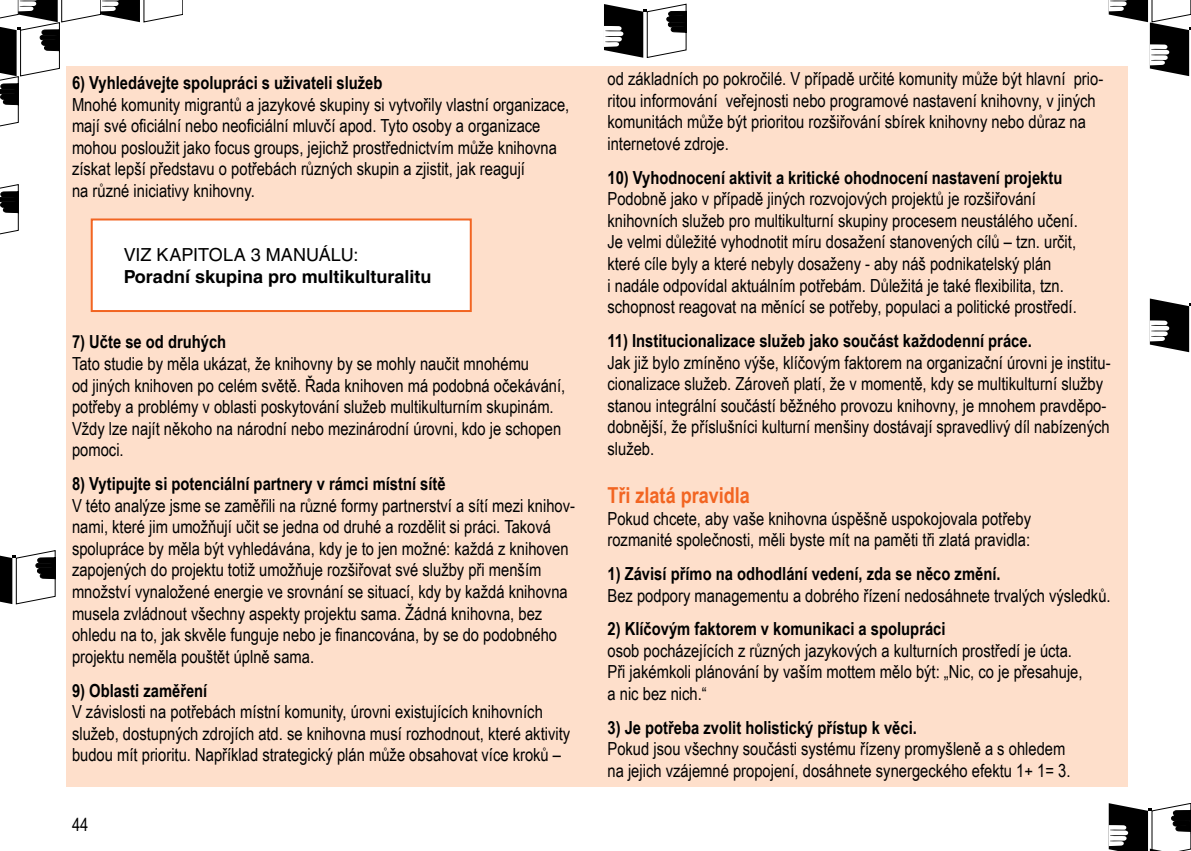
<style>
.page{position:relative;width:1191px;height:851px;background:#fff}
.page>*{position:absolute;margin:0;border:0;box-sizing:border-box;transform-origin:0 0}
.t1{font:700 22px "Arial Narrow";color:#f26522}
.t2{font:18px/21.6px "Arial Narrow";color:#000}
.t3{font:700 18px "Arial Narrow";color:#000}
.t4{font:700 18px "Helvetica CE";color:#000}
.t5{font:18px "Helvetica CE";letter-spacing:.005em;color:#000}
</style>
<div class="page">
<svg style="left:0;top:0;width:183px;height:127px"></svg>
<svg style="left:0;top:184px;width:18px;height:51px"></svg>
<svg style="left:604px;top:4px;width:82px;height:54px"></svg>
<svg style="left:0;top:550px;width:55px;height:54px"></svg>
<svg style="left:1108px;top:0;width:83px;height:76px"></svg>
<svg style="left:1149px;top:298px;width:42px;height:54px"></svg>
<svg style="left:1108px;top:803px;width:83px;height:47px"></svg>
<div style="left:66px;top:67px;width:1061px;height:720px;background:#fedfcb"></div>
<div style="left:92px;top:219px;width:379px;height:92px;background:#fff"></div>
<div style="left:91px;top:218px;width:381px;height:94px;border:2px solid #f26522"></div>
<p class="t3" style="left:72px;top:69px;width:312px">6) Vyhledávejte spolupráci s uživateli služeb</p>
<p class="t2" style="left:72px;top:93px;width:499px">Mnohé komunity migrantů a jazykové skupiny si vytvořily vlastní organizace, mají své oficiální nebo neoficiální mluvčí apod. Tyto osoby a organizace mohou posloužit jako focus groups, jejichž prostřednictvím může knihovna získat lepší představu o potřebách různých skupin a zjistit, jak reagují<br>na různé iniciativy knihovny.</p>
<p class="t5" style="left:124px;top:245px;width:236px">VIZ KAPITOLA 3 MANUÁLU:</p>
<p class="t4" style="left:124px;top:266px;width:309px">Poradní skupina pro multikulturalitu</p>
<p class="t3" style="left:72px;top:328px;width:156px">7) Učte se od druhých</p>
<p class="t2" style="left:72px;top:352px;width:495px">Tato studie by měla ukázat, že knihovny by se mohly naučit mnohému<br>od jiných knihoven po celém světě. Řada knihoven má podobná očekávání, potřeby a problémy v oblasti poskytování služeb multikulturním skupinám.<br>Vždy lze najít někoho na národní nebo mezinárodní úrovni, kdo je schopen pomoci.</p>
<p class="t3" style="left:72px;top:470px;width:375px">8) Vytipujte si potenciální partnery v rámci místní sítě</p>
<p class="t2" style="left:72px;top:493px;width:504px">V této analýze jsme se zaměřili na různé formy partnerství a sítí mezi knihov&shy;nami, které jim umožňují učit se jedna od druhé a rozdělit si práci. Taková spolupráce by měla být vyhledávána, kdy je to jen možné: každá z knihoven zapojených do projektu totiž umožňuje rozšiřovat své služby při menším množství vynaložené energie ve srovnání se situací, kdy by každá knihovna musela zvládnout všechny aspekty projektu sama. Žádná knihovna, bez ohledu na to, jak skvěle funguje nebo je financována, by se do podobného projektu neměla pouštět úplně sama.</p>
<p class="t3" style="left:72px;top:676px;width:137px">9) Oblasti zaměření</p>
<p class="t2" style="left:72px;top:700px;width:500px">V závislosti na potřebách místní komunity, úrovni existujících knihovních služeb, dostupných zdrojích atd. se knihovna musí rozhodnout, které aktivity budou mít prioritu. Například strategický plán může obsahovat více kroků –</p>
<p class="t2" style="left:72px;top:813px;width:9px">44</p>
<p class="t2" style="left:607px;top:67px;width:497px">od základních po pokročilé. V případě určité komunity může být hlavní prio&shy;ritou informování veřejnosti nebo programové nastavení knihovny, v jiných komunitách může být prioritou rozšiřování sbírek knihovny nebo důraz na internetové zdroje.</p>
<p class="t3" style="left:607px;top:164px;width:456px">10) Vyhodnocení aktivit a kritické ohodnocení nastavení projektu</p>
<p class="t2" style="left:607px;top:187px;width:472px">Podobně jako v případě jiných rozvojových projektů je rozšiřování knihovních služeb pro multikulturní skupiny procesem neustálého učení.<br>Je velmi důležité vyhodnotit míru dosažení stanovených cílů – tzn. určit, které cíle byly a které nebyly dosaženy - aby náš podnikatelský plán<br>i nadále odpovídal aktuálním potřebám. Důležitá je také flexibilita, tzn. schopnost reagovat na měnící se potřeby, populaci a politické prostředí.</p>
<p class="t3" style="left:607px;top:327px;width:426px">11) Institucionalizace služeb jako součást každodenní práce.</p>
<p class="t2" style="left:607px;top:350px;width:504px">Jak již bylo zmíněno výše, klíčovým faktorem na organizační úrovni je institu&shy;cionalizace služeb. Zároveň platí, že v momentě, kdy se multikulturní služby stanou integrální součástí běžného provozu knihovny, je mnohem pravděpo&shy;dobnější, že příslušníci kulturní menšiny dostávají spravedlivý díl nabízených služeb.</p>
<p class="t1" style="left:607px;top:478px;width:144px">Tři zlatá pravidla</p>
<p class="t2" style="left:607px;top:506px;width:425px">Pokud chcete, aby vaše knihovna úspěšně uspokojovala potřeby rozmanité společnosti, měli byste mít na paměti tři zlatá pravidla:</p>
<p class="t3" style="left:607px;top:560px;width:394px">1) Závisí přímo na odhodlání vedení, zda se něco změní.</p>
<p class="t2" style="left:607px;top:583px;width:504px">Bez podpory managementu a dobrého řízení nedosáhnete trvalých výsledků.</p>
<p class="t3" style="left:607px;top:615px;width:339px">2) Klíčovým faktorem v komunikaci a spolupráci</p>
<p class="t2" style="left:607px;top:638px;width:476px">osob pocházejících z různých jazykových a kulturních prostředí je úcta.<br>Při jakémkoli plánování by vaším mottem mělo být: „Nic, co je přesahuje, a nic bez nich.“</p>
<p class="t3" style="left:607px;top:713px;width:311px">3) Je potřeba zvolit holistický přístup k věci.</p>
<p class="t2" style="left:607px;top:737px;width:464px">Pokud jsou všechny součásti systému řízeny promyšleně a s ohledem na jejich vzájemné propojení, dosáhnete synergeckého efektu 1+ 1= 3.</p>
</div>
